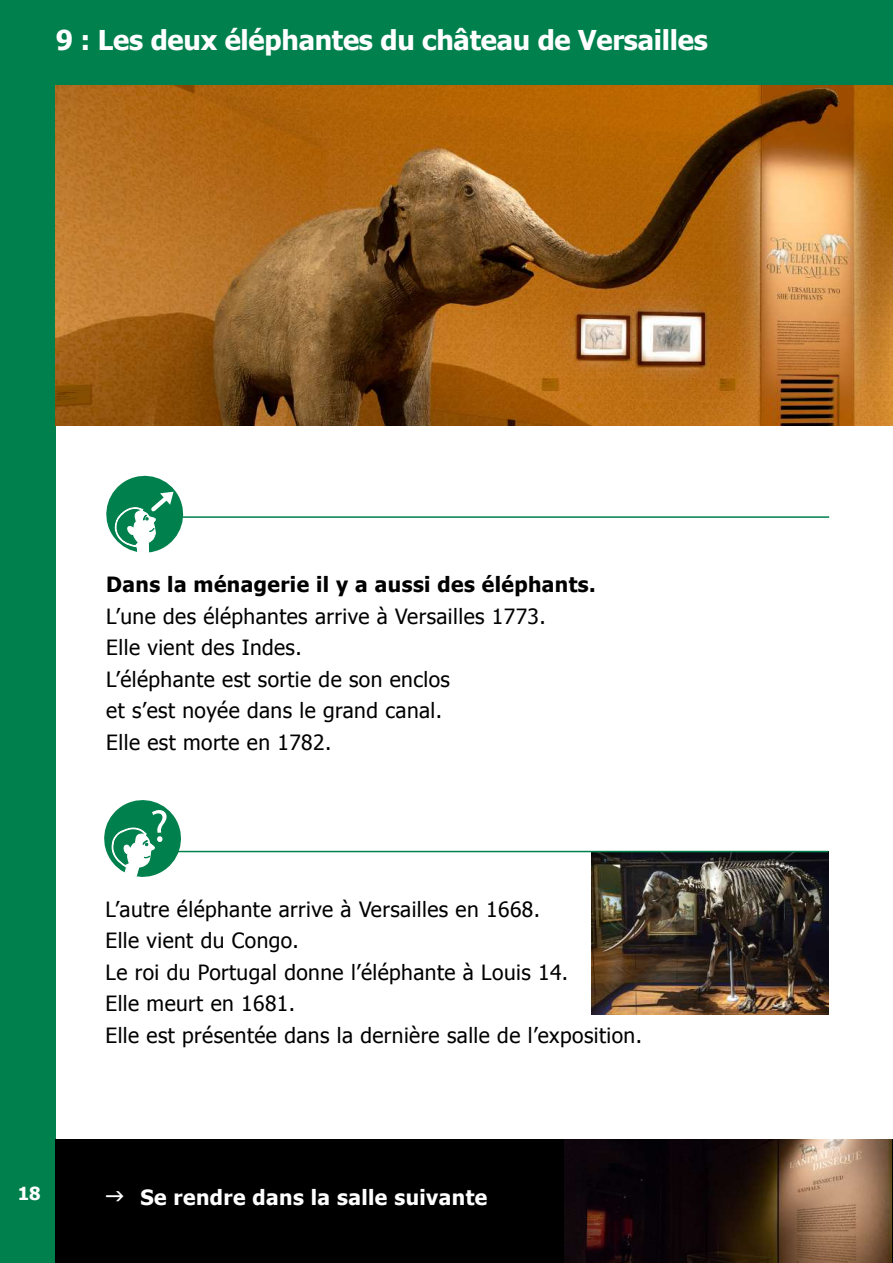
<style>
.page{position:relative;width:893px;height:1263px;background:#fff}
.page>*{position:absolute;margin:0;border:0;box-sizing:border-box;transform-origin:0 0}
.t1{font:700 27.3px "Tahoma";letter-spacing:-.01em;color:#fff}
.t2{font:21px/31.5px "Tahoma";letter-spacing:.02em;color:#000}
.t3{font:700 21px "Tahoma";letter-spacing:.02em;color:#000}
.t4{font:700 21px "Tahoma";letter-spacing:.02em;color:#fff}
.t5{font:700 18px "Tahoma";color:#fff}
</style>
<div class="page">
<div style="left:0;top:0;width:55px;height:1263px;background:#00804d"></div>
<img style="left:591px;top:852px;width:237px;height:162px">
<div style="left:0;top:0;width:893px;height:85px;background:#00804d"></div>
<img style="left:56px;top:85px;width:837px;height:340px">
<div style="left:55px;top:1140px;width:838px;height:123px;background:#000"></div>
<img style="left:564px;top:1140px;width:328px;height:123px">
<hr style="left:167px;top:516px;width:662px;height:2px;background:#00804d">
<svg style="left:106px;top:475px;width:83px;height:78px"></svg>
<hr style="left:166px;top:851px;width:662px;height:1px;background:#00804d">
<svg style="left:104px;top:800px;width:82px;height:77px"></svg>
<h1 class="t1" style="left:56px;top:21px;width:654px">9 : Les deux éléphantes du château de Versailles</h1>
<p class="t5" style="left:18px;top:1181px;width:24px">18</p>
<p class="t3" style="left:106px;top:570px;width:491px">Dans la ménagerie il y a aussi des éléphants.</p>
<p class="t2" style="left:106px;top:599px;width:441px">L’une des éléphantes arrive à Versailles 1773.<br>Elle vient des Indes.<br>L’éléphante est sortie de son enclos<br>et s’est noyée dans le grand canal.<br>Elle est morte en 1782.</p>
<p class="t2" style="left:105px;top:892px;width:538px">L’autre éléphante arrive à Versailles en 1668.<br>Elle vient du Congo.<br>Le roi du Portugal donne l’éléphante à Louis 14.<br>Elle meurt en 1681.<br>Elle est présentée dans la dernière salle de l’exposition.</p>
<p class="t4" style="left:140px;top:1182px;width:348px">Se rendre dans la salle suivante</p>
</div>
